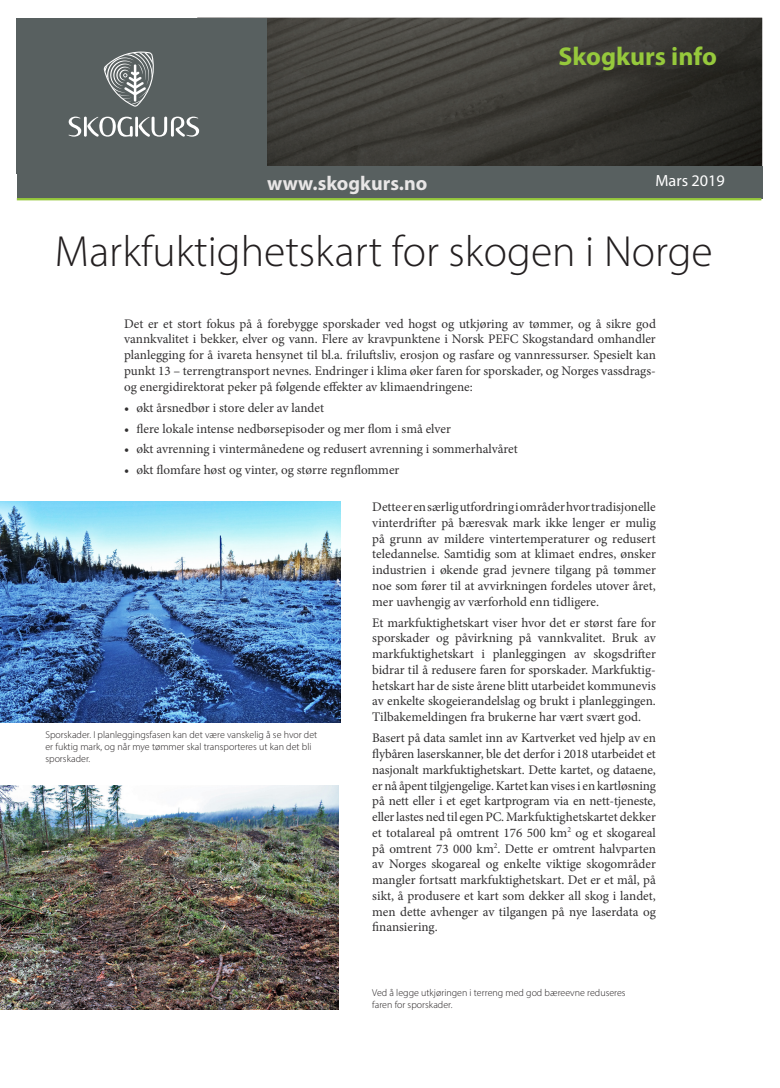
<style>
.page{position:relative;width:780px;height:1088px;background:#fff}
.page>*{position:absolute;margin:0;border:0;box-sizing:border-box;transform-origin:0 0}
.t1{font:300 43.75px "Myriad Pro";color:#231f20}
.t2{font:700 25.75px "Myriad Pro";color:#96c93c}
.t3{font:700 20px "Myriad Pro";color:#e8e6e6}
.t4{font:16.25px "Myriad Pro";color:#fff}
.Brødtekst{font:13.12px/15.8px "Minion Pro";color:#312f30;text-align:justify}
.bildetekst{font:300 10px/12px "Myriad Pro";color:#231f20}
</style>
<div class="page">
<img style="left:267px;top:18px;width:495px;height:148px">
<div style="left:17px;top:18px;width:250px;height:156px;background:#586060"></div>
<div style="left:17px;top:166px;width:745px;height:32px;background:#586060"></div>
<hr style="left:84px;top:117px;width:3px;height:20px;background:#fff">
<svg style="left:69px;top:117px;width:12px;height:20px"></svg>
<svg style="left:87px;top:117px;width:112px;height:20px"></svg>
<svg style="left:104px;top:52px;width:50px;height:55px"></svg>
<hr style="left:17px;top:198px;width:744px;height:2px;background:#96c93c">
<img style="left:0;top:501px;width:340px;height:221px">
<img style="left:0;top:785px;width:339px;height:224px">
<h3 class="t3" style="left:267px;top:170px;width:162px">www.skogkurs.no</h3>
<h2 class="t2" style="left:558px;top:40px;width:160px">Skogkurs info</h2>
<p class="t4" style="left:655px;top:170px;width:71px">Mars 2019</p>
<h1 class="t1" style="left:55px;top:225px;width:659px">Markfuktighetskart for skogen i Norge</h1>
<p class="Brødtekst" style="left:124px;top:316px;width:533px">Det er et stort fokus på å forebygge sporskader ved hogst og utkjøring av tømmer, og å sikre god vannkvalitet i bekker, elver og vann. Flere av kravpunktene i Norsk PEFC Skogstandard omhandler planlegging for å ivareta hensynet til bl.a. friluftsliv, erosjon og rasfare og vannressurser. Spesielt kan punkt 13 – terrengtransport nevnes. Endringer i klima øker faren for sporskader, og Norges vassdrags&shy;og energidirektorat peker på følgende effekter av klimaendringene:</p>
<p class="Brødtekst" style="left:124px;top:399px;width:201px">• økt årsnedbør i store deler av landet</p>
<p class="Brødtekst" style="left:124px;top:420px;width:328px">• flere lokale intense nedbørsepisoder og mer flom i små elver</p>
<p class="Brødtekst" style="left:124px;top:441px;width:395px">• økt avrenning i vintermånedene og redusert avrenning i sommerhalvåret</p>
<p class="Brødtekst" style="left:124px;top:462px;width:277px">• økt flomfare høst og vinter, og større regnflommer</p>
<p class="Brødtekst" style="left:372px;top:499px;width:285px">Dette er en særlig utfordring i områder hvor tradisjonelle vinterdrifter på bæresvak mark ikke lenger er mulig på grunn av mildere vintertemperaturer og redusert teledannelse. Samtidig som at klimaet endres, ønsker industrien i økende grad jevnere tilgang på tømmer noe som fører til at avvirkningen fordeles utover året, mer uavhengig av værforhold enn tidligere.</p>
<p class="Brødtekst" style="left:372px;top:615px;width:285px">Et markfuktighetskart viser hvor det er størst fare for sporskader og påvirkning på vannkvalitet. Bruk av markfuktighetskart i planleggingen av skogsdrifter bidrar til å redusere faren for sporskader. Markfuktig&shy;hetskart har de siste årene blitt utarbeidet kommunevis av enkelte skogeierandelslag og brukt i planleggingen.<br>Tilbakemeldingen fra brukerne har vært svært god.</p>
<p class="Brødtekst" style="left:372px;top:730px;width:285px">Basert på data samlet inn av Kartverket ved hjelp av en flybåren laserskanner, ble det derfor i 2018 utarbeidet et nasjonalt markfuktighetskart. Dette kartet, og dataene, er nå åpent tilgjengelige. Kartet kan vises i en kartløsning på nett eller i et eget kartprogram via en nett-tjeneste, eller lastes ned til egen PC. Markfuktighetskartet dekker et totalareal på omtrent 176 500 km<sup>2</sup> og et skogareal på omtrent 73 000 km<sup>2</sup>. Dette er omtrent halvparten av Norges skogareal og enkelte viktige skogområder mangler fortsatt markfuktighetskart. Det er et mål, på sikt, å produsere et kart som dekker all skog i landet, men dette avhenger av tilgangen på nye laserdata og finansiering.</p>
<p class="bildetekst" style="left:45px;top:728px;width:273px">Sporskader. I planleggingsfasen kan det være vanskelig å se hvor det er fuktig mark, og når mye tømmer skal transporteres ut kan det bli sporskader.</p>
<p class="bildetekst" style="left:372px;top:987px;width:255px">Ved å legge utkjøringen i terreng med god bæreevne reduseres faren for sporskader.</p>
</div>
